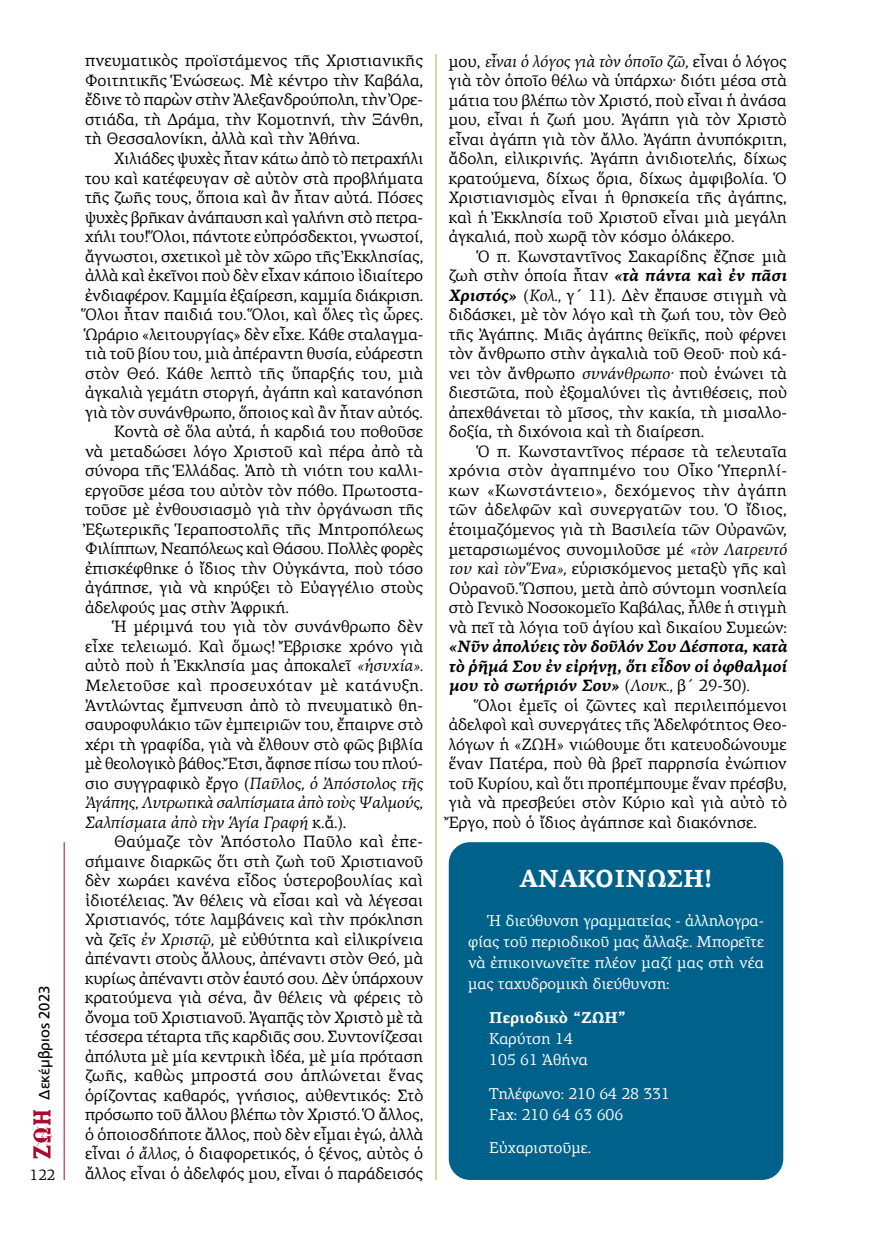
<style>
.page{position:relative;width:872px;height:1234px;background:#fff}
.page>*{position:absolute;margin:0;border:0;box-sizing:border-box;transform-origin:0 0}
.t1{font:700 24.75px "PF Agora Serif Pro";color:#fff}
.t2{font:16.5px/19.5px "PF Agora Serif Pro";color:#000;text-align:justify}
.t3{font:italic 16.5px "PF Agora Serif Pro";letter-spacing:-.01em;color:#000}
.t4{font:italic 700 16.5px/19.5px "PF Agora Serif Pro";color:#000;text-align:justify}
.t5{font:16.5px "PF Agora Serif Pro";letter-spacing:.03em;color:#000}
.t6{font:16.5px "PF Agora Serif Pro";letter-spacing:.025em;color:#000}
.t7{font:16.5px "PF Agora Serif Pro";letter-spacing:.02em;color:#000}
.t8{font:15.75px/21px "PF Agora Serif Pro";color:#fff}
.t9{font:700 15.75px "PF Agora Serif Pro";color:#fff}
.t10{font:15px "PF Catalog Poly";color:#000}
.t11{font:15px "PF Agora Serif Pro";color:#000}
.s1{font-style:italic}
.s2{font-style:normal}
.s3{font-weight:700;font-style:italic}
.s4{font-weight:400;font-style:normal}
.s5{font-weight:400}
</style>
<div class="page">
<hr style="left:64px;top:842px;width:1px;height:337px;background:#aa0a2f">
<img style="left:33px;top:1110px;width:19px;height:48px">
<hr style="left:435px;top:54px;width:2px;height:1125px;background:#dec182">
<div style="left:449px;top:842px;width:334px;height:337px;background:#00628b;border-radius:21px"></div>
<p class="t10" style="left:36px;top:1099px;width:116px;rotate:-90deg">Δεκέμβριος 2023</p>
<p class="t11" style="left:30px;top:1165px;width:27px">122</p>
<p class="t2" style="left:85px;top:51px;width:340px">πνευματικὸς προϊστάμενος τῆς Χριστιανικῆς Φοιτητικῆς Ἑνώσεως. Μὲ κέντρο τὴν Καβάλα, ἔδινε τὸ παρὼν στὴν Ἀλεξανδρούπολη, τὴν Ὀρε&shy;στιάδα, τὴ Δράμα, τὴν Κομοτηνή, τὴν Ξάνθη, τὴ Θεσσαλονίκη, ἀλλὰ καὶ τὴν Ἀθήνα.</p>
<p class="t2" style="left:114px;top:149px;width:311px">Χιλιάδες ψυχὲς ἦταν κάτω ἀπὸ τὸ πετραχήλι</p>
<p class="t2" style="left:85px;top:168px;width:340px">του καὶ κατέφευγαν σὲ αὐτὸν στὰ προβλήματα</p>
<p class="t2" style="left:85px;top:188px;width:340px">τῆς ζωῆς τους, ὅποια καὶ ἂν ἦταν αὐτά. Πόσες</p>
<p class="t2" style="left:85px;top:207px;width:339px">ψυχὲς βρῆκαν ἀνάπαυση καὶ γαλήνη στὸ πετρα-</p>
<p class="t2" style="left:85px;top:227px;width:339px">χήλι του! Ὅλοι, πάντοτε εὐπρόσδεκτοι, γνωστοί,</p>
<p class="t2" style="left:85px;top:246px;width:340px">ἄγνωστοι, σχετικοὶ μὲ τὸν χῶρο τῆς Ἐκκλησίας,</p>
<p class="t2" style="left:85px;top:266px;width:339px">ἀλλὰ καὶ ἐκεῖνοι ποὺ δὲν εἶχαν κάποιο ἰδιαίτερο</p>
<p class="t2" style="left:85px;top:285px;width:340px">ἐνδιαφέρον. Καμμία ἐξαίρεση, καμμία διάκριση.</p>
<p class="t2" style="left:85px;top:305px;width:339px">Ὅλοι ἦταν παιδιά του. Ὅλοι, καὶ ὅλες τὶς ὧρες.</p>
<p class="t2" style="left:85px;top:324px;width:340px">Ὡράριο «λειτουργίας» δὲν εἶχε. Κάθε σταλαγμα-</p>
<p class="t2" style="left:85px;top:344px;width:340px">τιὰ τοῦ βίου του, μιὰ ἀπέραντη θυσία, εὐάρεστη</p>
<p class="t2" style="left:85px;top:363px;width:340px">στὸν Θεό. Κάθε λεπτὸ τῆς ὕπαρξής του, μιὰ</p>
<p class="t2" style="left:85px;top:383px;width:340px">ἀγκαλιὰ γεμάτη στοργή, ἀγάπη καὶ κατανόηση</p>
<p class="t2" style="left:85px;top:402px;width:339px">γιὰ τὸν συνάνθρωπο, ὅποιος καὶ ἂν ἦταν αὐτός.</p>
<p class="t2" style="left:114px;top:422px;width:311px">Κοντὰ σὲ ὅλα αὐτά, ἡ καρδιά του ποθοῦσε</p>
<p class="t2" style="left:85px;top:441px;width:340px">νὰ μεταδώσει λόγο Χριστοῦ καὶ πέρα ἀπὸ τὰ</p>
<p class="t2" style="left:85px;top:461px;width:340px">σύνορα τῆς Ἑλλάδας. Ἀπὸ τὴ νιότη του καλλι-</p>
<p class="t2" style="left:85px;top:480px;width:340px">εργοῦσε μέσα του αὐτὸν τὸν πόθο. Πρωτοστα-</p>
<p class="t2" style="left:85px;top:500px;width:340px">τοῦσε μὲ ἐνθουσιασμὸ γιὰ τὴν ὀργάνωση τῆς</p>
<p class="t2" style="left:85px;top:519px;width:340px">Ἐξωτερικῆς Ἱεραποστολῆς τῆς Μητροπόλεως</p>
<p class="t2" style="left:85px;top:539px;width:340px">Φιλίππων, Νεαπόλεως καὶ Θάσου. Πολλὲς φορὲς</p>
<p class="t2" style="left:85px;top:558px;width:340px">ἐπισκέφθηκε ὁ ἴδιος τὴν Οὐγκάντα, ποὺ τόσο</p>
<p class="t2" style="left:85px;top:578px;width:340px">ἀγάπησε, γιὰ νὰ κηρύξει τὸ Εὐαγγέλιο στοὺς</p>
<p class="t2" style="left:85px;top:597px;width:205px">ἀδελφούς μας στὴν Ἀφρική.</p>
<p class="t2" style="left:114px;top:617px;width:310px">Ἡ μέριμνά του γιὰ τὸν συνάνθρωπο δὲν</p>
<p class="t2" style="left:85px;top:636px;width:340px">εἶχε τελειωμό. Καὶ ὅμως! Ἔβρισκε χρόνο γιὰ</p>
<p class="t2" style="left:85px;top:656px;width:340px">αὐτὸ ποὺ ἡ Ἐκκλησία μας ἀποκαλεῖ <span class="s1">«ἡσυχία».</span></p>
<p class="t5" style="left:85px;top:675px;width:340px">Μελετοῦσε καὶ προσευχόταν μὲ κατάνυξη.</p>
<p class="t2" style="left:85px;top:695px;width:340px">Ἀντλώντας ἔμπνευση ἀπὸ τὸ πνευματικὸ θη-</p>
<p class="t2" style="left:85px;top:714px;width:340px">σαυροφυλάκιο τῶν ἐμπειριῶν του, ἔπαιρνε στὸ</p>
<p class="t2" style="left:85px;top:734px;width:340px">χέρι τὴ γραφίδα, γιὰ νὰ ἔλθουν στὸ φῶς βιβλία</p>
<p class="t2" style="left:85px;top:753px;width:339px">μὲ θεολογικὸ βάθος. Ἔτσι, ἄφησε πίσω του πλού-</p>
<p class="t3" style="left:85px;top:773px;width:340px"><span class="s2">σιο συγγραφικὸ ἔργο (</span>Παῦλος, ὁ Ἀπόστολος τῆς</p>
<p class="t3" style="left:85px;top:792px;width:339px">Ἀγάπης, Λυτρωτικὰ σαλπίσματα ἀπὸ τοὺς Ψαλμούς,</p>
<p class="t3" style="left:85px;top:812px;width:263px">Σαλπίσματα ἀπὸ τὴν Ἁγία Γραφή <span class="s2">κ.ἄ.).</span></p>
<p class="t7" style="left:114px;top:831px;width:310px">Θαύμαζε τὸν Ἀπόστολο Παῦλο καὶ ἐπε-</p>
<p class="t2" style="left:85px;top:851px;width:340px">σήμαινε διαρκῶς ὅτι στὴ ζωὴ τοῦ Χριστιανοῦ</p>
<p class="t2" style="left:85px;top:870px;width:340px">δὲν χωράει κανένα εἶδος ὑστεροβουλίας καὶ</p>
<p class="t2" style="left:85px;top:890px;width:340px">ἰδιοτέλειας. Ἂν θέλεις νὰ εἶσαι καὶ νὰ λέγεσαι</p>
<p class="t2" style="left:85px;top:909px;width:340px">Χριστιανός, τότε λαμβάνεις καὶ τὴν πρόκληση</p>
<p class="t2" style="left:85px;top:929px;width:340px">νὰ ζεῖς <span class="s1">ἐν Χριστῷ,</span> μὲ εὐθύτητα καὶ εἰλικρίνεια</p>
<p class="t2" style="left:85px;top:948px;width:340px">ἀπέναντι στοὺς ἄλλους, ἀπέναντι στὸν Θεό, μὰ</p>
<p class="t2" style="left:85px;top:968px;width:340px">κυρίως ἀπέναντι στὸν ἑαυτό σου. Δὲν ὑπάρχουν</p>
<p class="t2" style="left:85px;top:987px;width:340px">κρατούμενα γιὰ σένα, ἂν θέλεις νὰ φέρεις τὸ</p>
<p class="t2" style="left:85px;top:1007px;width:339px">ὄνομα τοῦ Χριστιανοῦ. Ἀγαπᾷς τὸν Χριστὸ μὲ τὰ</p>
<p class="t2" style="left:85px;top:1026px;width:339px">τέσσερα τέταρτα τῆς καρδιᾶς σου. Συντονίζεσαι</p>
<p class="t2" style="left:85px;top:1046px;width:339px">ἀπόλυτα μὲ μία κεντρικὴ ἰδέα, μὲ μία πρόταση</p>
<p class="t6" style="left:85px;top:1065px;width:340px">ζωῆς, καθὼς μπροστά σου ἁπλώνεται ἕνας</p>
<p class="t2" style="left:85px;top:1085px;width:340px">ὁρίζοντας καθαρός, γνήσιος, αὐθεντικός: Στὸ</p>
<p class="t2" style="left:85px;top:1104px;width:340px">πρόσωπο τοῦ ἄλλου βλέπω τὸν Χριστό. Ὁ ἄλλος,</p>
<p class="t2" style="left:85px;top:1124px;width:340px">ὁ ὁποιοσδήποτε ἄλλος, ποὺ δὲν εἶμαι ἐγώ, ἀλλὰ</p>
<p class="t2" style="left:85px;top:1143px;width:340px">εἶναι <span class="s1">ὁ ἄλλος,</span> ὁ διαφορετικός, ὁ ξένος, αὐτὸς ὁ</p>
<p class="t2" style="left:85px;top:1163px;width:340px">ἄλλος εἶναι ὁ ἀδελφός μου, εἶναι ὁ παράδεισός</p>
<p class="t2" style="left:449px;top:51px;width:340px">μου, <span class="s1">εἶναι ὁ λόγος γιὰ τὸν ὁποῖο ζῶ,</span> εἶναι ὁ λόγος γιὰ τὸν ὁποῖο θέλω νὰ ὑπάρχω· διότι μέσα στὰ μάτια του βλέπω τὸν Χριστό, ποὺ εἶναι ἡ ἀνάσα μου, εἶναι ἡ ζωή μου. Ἀγάπη γιὰ τὸν Χριστὸ εἶναι ἀγάπη γιὰ τὸν ἄλλο. Ἀγάπη ἀνυπόκριτη, ἄδολη, εἰλικρινής. Ἀγάπη ἀνιδιοτελής, δίχως κρατούμενα, δίχως ὅρια, δίχως ἀμφιβολία. Ὁ Χριστιανισμὸς εἶναι ἡ θρησκεία τῆς ἀγάπης, καὶ ἡ Ἐκκλησία τοῦ Χριστοῦ εἶναι μιὰ μεγάλη ἀγκαλιά, ποὺ χωρᾷ τὸν κόσμο ὁλάκερο.</p>
<p class="t2" style="left:449px;top:246px;width:340px;text-indent:29px">Ὁ π. Κωνσταντῖνος Σακαρίδης ἔζησε μιὰ ζωὴ στὴν ὁποία ἦταν <span class="s3">«τὰ πάντα καὶ ἐν πᾶσι Χριστός»</span> (<span class="s1">Κολ.,</span> γ΄ 11). Δὲν ἔπαυσε στιγμὴ νὰ διδάσκει, μὲ τὸν λόγο καὶ τὴ ζωή του, τὸν Θεὸ τῆς Ἀγάπης. Μιᾶς ἀγάπης θεϊκῆς, ποὺ φέρνει τὸν ἄνθρωπο στὴν ἀγκαλιὰ τοῦ Θεοῦ· ποὺ κά&shy;νει τὸν ἄνθρωπο <span class="s1">συνάνθρωπο·</span> ποὺ ἑνώνει τὰ διεστῶτα, ποὺ ἐξομαλύνει τὶς ἀντιθέσεις, ποὺ ἀπεχθάνεται τὸ μῖσος, τὴν κακία, τὴ μισαλλο&shy;δοξία, τὴ διχόνοια καὶ τὴ διαίρεση.</p>
<p class="t2" style="left:449px;top:441px;width:340px;text-indent:29px">Ὁ π. Κωνσταντῖνος πέρασε τὰ τελευταῖα χρόνια στὸν ἀγαπημένο του Οἶκο Ὑπερηλί&shy;κων «Κωνστάντειο», δεχόμενος τὴν ἀγάπη τῶν ἀδελφῶν καὶ συνεργατῶν του. Ὁ ἴδιος, ἑτοιμαζόμενος γιὰ τὴ Βασιλεία τῶν Οὐρανῶν, μεταρσιωμένος συνομιλοῦσε μέ <span class="s1">«τὸν Λατρευτό του καὶ τὸν Ἕνα»,</span> εὑρισκόμενος μεταξὺ γῆς καὶ Οὐρανοῦ. Ὥσπου, μετὰ ἀπὸ σύντομη νοσηλεία στὸ Γενικὸ Νοσοκομεῖο Καβάλας, ἦλθε ἡ στιγμὴ νὰ πεῖ τὰ λόγια τοῦ ἁγίου καὶ δικαίου Συμεών:</p>
<p class="t4" style="left:449px;top:637px;width:340px">«Νῦν ἀπολύεις τὸν δοῦλόν Σου Δέσποτα, κατὰ τὸ ῥῆμά Σου ἐν εἰρήνῃ, ὅτι εἶδον οἱ ὀφθαλμοί μου τὸ σωτήριόν Σου» <span class="s4">(</span><span class="s5">Λουκ.,</span> <span class="s4">β΄ 29-30)</span><span class="s5">.</span></p>
<p class="t2" style="left:449px;top:695px;width:340px;text-indent:29px">Ὅλοι ἐμεῖς οἱ ζῶντες καὶ περιλειπόμενοι ἀδελφοὶ καὶ συνεργάτες τῆς Ἀδελφότητος Θεο&shy;λόγων ἡ «ΖΩΗ» νιώθουμε ὅτι κατευοδώνουμε ἕναν Πατέρα, ποὺ θὰ βρεῖ παρρησία ἐνώπιον τοῦ Κυρίου, καὶ ὅτι προπέμπουμε ἕναν πρέσβυ, γιὰ νὰ πρεσβεύει στὸν Κύριο καὶ γιὰ αὐτὸ τὸ Ἔργο, ποὺ ὁ ἴδιος ἀγάπησε καὶ διακόνησε.</p>
<h1 class="t1" style="left:519px;top:862px;width:194px">ΑΝΑΚΟΙΝΩΣΗ!</h1>
<p class="t8" style="left:468px;top:909px;width:298px;text-align:justify;text-indent:21px">Ἡ διεύθυνση γραμματείας - ἀλληλογρα&shy;φίας τοῦ περιοδικοῦ μας ἄλλαξε. Μπορεῖτε νὰ ἐπικοινωνεῖτε πλέον μαζί μας στὴ νέα μας ταχυδρομικὴ διεύθυνση:</p>
<p class="t9" style="left:489px;top:1007px;width:138px">Περιοδικὸ “ΖΩΗ”</p>
<p class="t8" style="left:489px;top:1028px;width:100px">Καρύτση 14<br>105 61 Ἀθήνα</p>
<p class="t8" style="left:489px;top:1083px;width:182px">Τηλέφωνο: 210 64 28 331<br>Fax: 210 64 63 606</p>
<p class="t8" style="left:489px;top:1136px;width:103px">Εὐχαριστοῦμε.</p>
</div>
